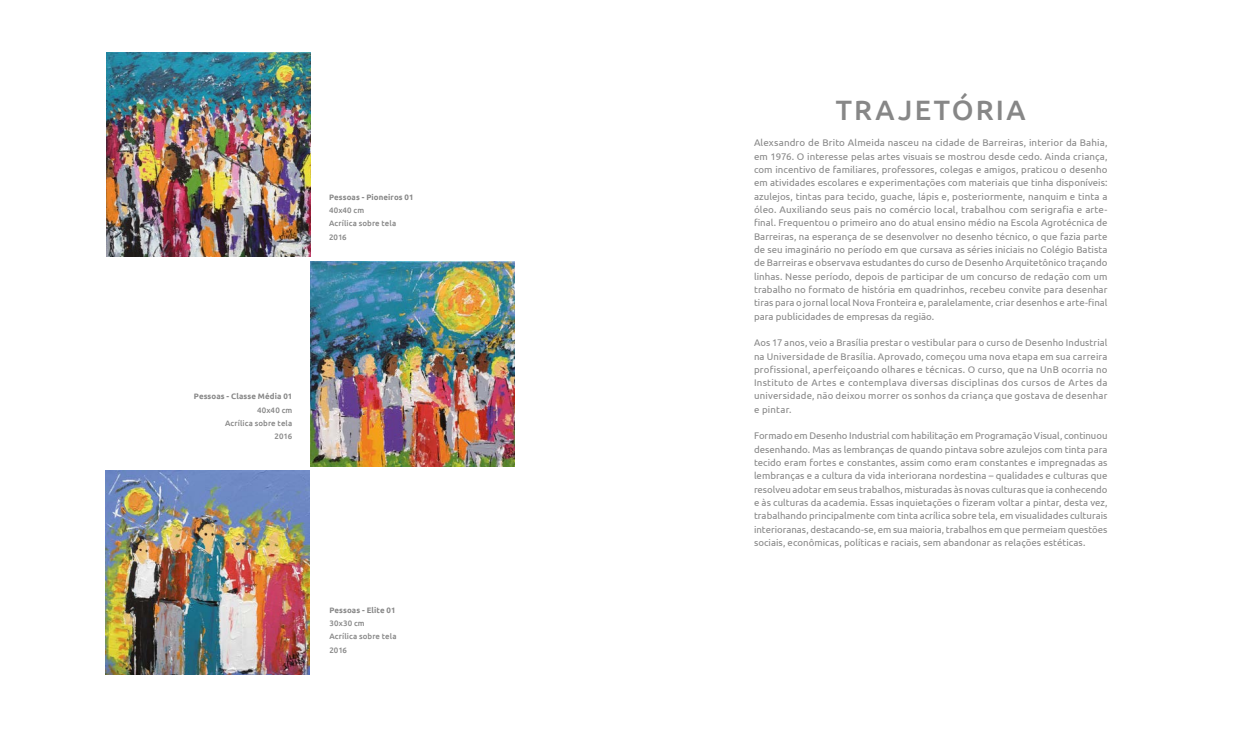
<style>
.page{position:relative;width:1241px;height:745px;background:#fff}
.page>*{position:absolute;margin:0;border:0;box-sizing:border-box;transform-origin:0 0}
.t1{font:500 28px "Ubuntu";letter-spacing:.08em;color:#878787}
.t2{font:9.62px/13.3px "Ubuntu";letter-spacing:.005em;color:#878787;text-align:justify}
.t3{font:500 7.88px/13.3px "Ubuntu";letter-spacing:.01em;color:#878787}
.t4{font:700 7.88px "Ubuntu";letter-spacing:.015em;color:#878787}
</style>
<div class="page">
<img style="left:106px;top:52px;width:204px;height:204px">
<img style="left:310px;top:261px;width:204px;height:204px">
<img style="left:105px;top:470px;width:204px;height:204px">
<p class="t4" style="left:329px;top:192px;width:86px">Pessoas - Pioneiros 01</p>
<p class="t3" style="left:329px;top:203px;width:69px">40x40 cm<br>Acrílica sobre tela<br>2016</p>
<p class="t4" style="left:194px;top:391px;width:100px">Pessoas - Classe Média 01</p>
<p class="t3" style="left:225px;top:403px;width:69px;text-align:right">40x40 cm<br>Acrílica sobre tela<br>2016</p>
<p class="t4" style="left:329px;top:604px;width:68px">Pessoas - Elite 01</p>
<p class="t3" style="left:329px;top:615px;width:69px">30x30 cm<br>Acrílica sobre tela<br>2016</p>
<h1 class="t1" style="left:835px;top:92px;width:191px">TRAJETÓRIA</h1>
<p class="t2" style="left:754px;top:136px;width:355px">Alexsandro de Brito Almeida nasceu na cidade de Barreiras, interior da Bahia, em 1976. O interesse pelas artes visuais se mostrou desde cedo. Ainda criança, com incentivo de familiares, professores, colegas e amigos, praticou o desenho em atividades escolares e experimentações com materiais que tinha disponíveis: azulejos, tintas para tecido, guache, lápis e, posteriormente, nanquim e tinta a óleo. Auxiliando seus pais no comércio local, trabalhou com serigrafia e arte&shy;final. Frequentou o primeiro ano do atual ensino médio na Escola Agrotécnica de Barreiras, na esperança de se desenvolver no desenho técnico, o que fazia parte de seu imaginário no período em que cursava as séries iniciais no Colégio Batista de Barreiras e observava estudantes do curso de Desenho Arquitetônico traçando linhas. Nesse período, depois de participar de um concurso de redação com um trabalho no formato de história em quadrinhos, recebeu convite para desenhar tiras para o jornal local Nova Fronteira e, paralelamente, criar desenhos e arte-final para publicidades de empresas da região.</p>
<p class="t2" style="left:754px;top:335px;width:355px">Aos 17 anos, veio a Brasília prestar o vestibular para o curso de Desenho Industrial na Universidade de Brasília. Aprovado, começou uma nova etapa em sua carreira profissional, aperfeiçoando olhares e técnicas. O curso, que na UnB ocorria no Instituto de Artes e contemplava diversas disciplinas dos cursos de Artes da universidade, não deixou morrer os sonhos da criança que gostava de desenhar e pintar.</p>
<p class="t2" style="left:754px;top:429px;width:355px">Formado em Desenho Industrial com habilitação em Programação Visual, continuou desenhando. Mas as lembranças de quando pintava sobre azulejos com tinta para tecido eram fortes e constantes, assim como eram constantes e impregnadas as lembranças e a cultura da vida interiorana nordestina – qualidades e culturas que resolveu adotar em seus trabalhos, misturadas às novas culturas que ia conhecendo e às culturas da academia. Essas inquietações o fizeram voltar a pintar, desta vez, trabalhando principalmente com tinta acrílica sobre tela, em visualidades culturais interioranas, destacando-se, em sua maioria, trabalhos em que permeiam questões sociais, econômicas, políticas e raciais, sem abandonar as relações estéticas.</p>
</div>
